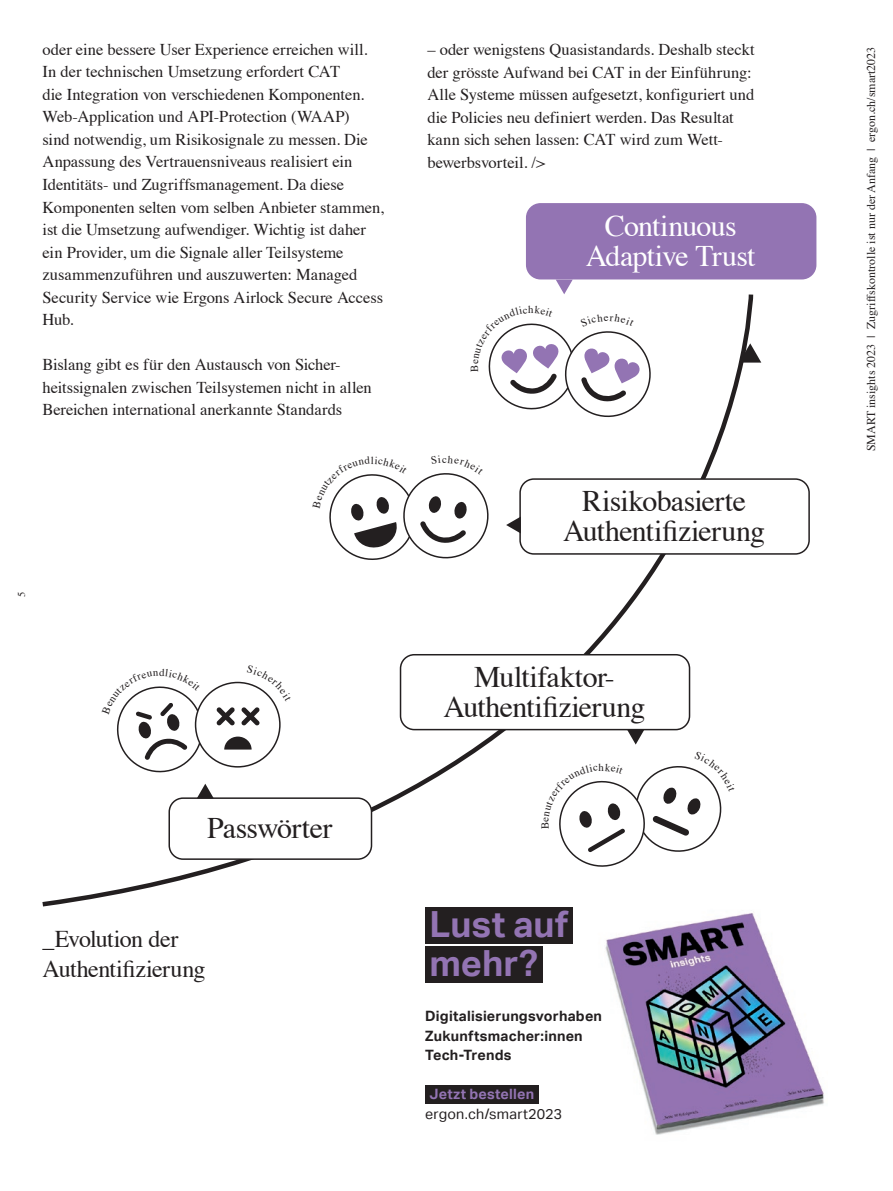
<style>
.page{position:relative;width:893px;height:1191px;background:#fff}
.page>*{position:absolute;margin:0;border:0;box-sizing:border-box;transform-origin:0 0}
.t1{font:700 36px/39px "Aktiv Grotesk";color:#9374b3}
.t2{font:29.85px/29.8px "Times";letter-spacing:-.02em;color:#231f20;text-align:center}
.t3{font:29.85px/29.8px "Times";letter-spacing:-.025em;color:#fff;text-align:center}
.t4{font:24px/30px "Times";letter-spacing:-.025em;color:#231f20}
.t5{font:16.5px/22.5px "Times";letter-spacing:-.005em;color:#231f20}
.t6{font:700 14.25px/19.5px "Aktiv Grotesk";letter-spacing:.015em;color:#231f20}
.t7{font:14.25px "Aktiv Grotesk";letter-spacing:.015em;color:#231f20}
.t8{font:700 14.25px "Aktiv Grotesk";letter-spacing:.015em;color:#9374b3}
.t9{font:12px "Times";color:#231f20}
.t10{font:10.8px "Times";color:#231f20}
.t11{font:10.5px "Times";color:#231f20}
</style>
<div class="page">
<svg style="left:42px;top:294px;width:713px;height:613px"></svg>
<div style="left:400px;top:654px;width:289px;height:75px;background:#fff;border-radius:14px"></div>
<div style="left:400px;top:654px;width:290px;height:76px;border:2px solid #231f20;border-radius:14px"></div>
<svg style="left:627px;top:730px;width:17px;height:14px"></svg>
<div style="left:520px;top:479px;width:289px;height:75px;background:#fff;border-radius:14px"></div>
<div style="left:519px;top:478px;width:291px;height:76px;border:2px solid #231f20;border-radius:14px"></div>
<svg style="left:506px;top:516px;width:15px;height:17px"></svg>
<div style="left:196px;top:682px;width:84px;height:85px;background:#fff;border-radius:50%"></div>
<div style="left:195px;top:682px;width:86px;height:85px;border:2px solid #231f20;border-radius:50%"></div>
<svg style="left:217px;top:707px;width:18px;height:18px"></svg>
<svg style="left:242px;top:707px;width:18px;height:18px"></svg>
<svg style="left:224px;top:736px;width:28px;height:13px"></svg>
<div style="left:169px;top:798px;width:202px;height:61px;background:#fff;border-radius:14px"></div>
<div style="left:168px;top:797px;width:204px;height:63px;border:2px solid #231f20;border-radius:14px"></div>
<svg style="left:197px;top:783px;width:17px;height:15px"></svg>
<svg style="left:739px;top:343px;width:22px;height:19px"></svg>
<div style="left:527px;top:204px;width:289px;height:75px;background:#9374b3;border-radius:14px"></div>
<div style="left:526px;top:203px;width:290px;height:76px;border:2px solid #9374b3;border-radius:14px"></div>
<svg style="left:556px;top:280px;width:17px;height:14px"></svg>
<img style="left:587px;top:898px;width:237px;height:237px">
<div style="left:425px;top:907px;width:148px;height:36px;background:#231f20"></div>
<div style="left:425px;top:946px;width:117px;height:36px;background:#231f20"></div>
<div style="left:425px;top:1085px;width:114px;height:18px;background:#231f20"></div>
<svg style="left:541px;top:751px;width:194px;height:119px"></svg>
<svg style="left:312px;top:455px;width:180px;height:109px"></svg>
<svg style="left:102px;top:668px;width:106px;height:108px"></svg>
<svg style="left:247px;top:665px;width:44px;height:36px"></svg>
<svg style="left:471px;top:306px;width:184px;height:115px"></svg>
<p class="t5" style="left:43px;top:37px;width:343px">oder eine bessere User Experience erreichen will.<br>In der technischen Umsetzung erfordert CAT<br>die Integration von verschiedenen Komponenten.<br>Web-Application und API-Protection (WAAP)<br>sind notwendig, um Risikosignale zu messen. Die Anpassung des Vertrauensniveaus realisiert ein Identitäts- und Zugriffsmanagement. Da diese Komponenten selten vom selben Anbieter stammen, ist die Umsetzung aufwendiger. Wichtig ist daher ein Provider, um die Signale aller Teilsysteme zusammenzuführen und auszuwerten: Managed Security Service wie Ergons Airlock Secure Access Hub.</p>
<p class="t5" style="left:43px;top:352px;width:331px">Bislang gibt es für den Austausch von Sicher&shy;heitssignalen zwischen Teilsystemen nicht in allen<br>Bereichen international anerkannte Standards</p>
<p class="t11" style="left:12px;top:596px;width:7px;rotate:-90deg">5</p>
<h2 class="t2" style="left:207px;top:810px;width:127px">Passwörter</h2>
<h3 class="t4" style="left:43px;top:922px;width:165px">_Evolution der<br>Authentifizierung</h3>
<p class="t5" style="left:427px;top:37px;width:329px">– oder wenigstens Quasistandards. Deshalb steckt der grösste Aufwand bei CAT in der Einführung:<br>Alle Systeme müssen aufgesetzt, konfiguriert und die Policies neu definiert werden. Das Resultat kann sich sehen lassen: CAT wird zum Wett&shy;bewerbsvorteil. /&gt;</p>
<p class="t10" style="left:442px;top:449px;width:6px">c</p>
<p class="t10" style="left:528px;top:299px;width:7px">h</p>
<h2 class="t3" style="left:586px;top:208px;width:171px">Continuous<br>Adaptive Trust</h2>
<h2 class="t2" style="left:563px;top:484px;width:203px">Risikobasierte<br>Authentifizierung</h2>
<h2 class="t2" style="left:444px;top:659px;width:203px">Multifaktor-<br>Authentifizierung</h2>
<p class="t10" style="left:599px;top:757px;width:7px">h</p>
<h1 class="t1" style="left:429px;top:905px;width:140px">Lust auf mehr?</h1>
<p class="t6" style="left:425px;top:1006px;width:178px">Digitalisierungsvorhaben<br>Zukunftsmacher:innen<br>Tech-Trends</p>
<p class="t8" style="left:429px;top:1086px;width:106px">Jetzt bestellen</p>
<p class="t7" style="left:425px;top:1105px;width:138px">ergon.ch/smart2023</p>
<p class="t9" style="left:860px;top:451px;width:406px;rotate:-90deg">SMART insights 2023 | Zugriffskontrolle ist nur der Anfang | ergon.ch/smart2023</p>
</div>
